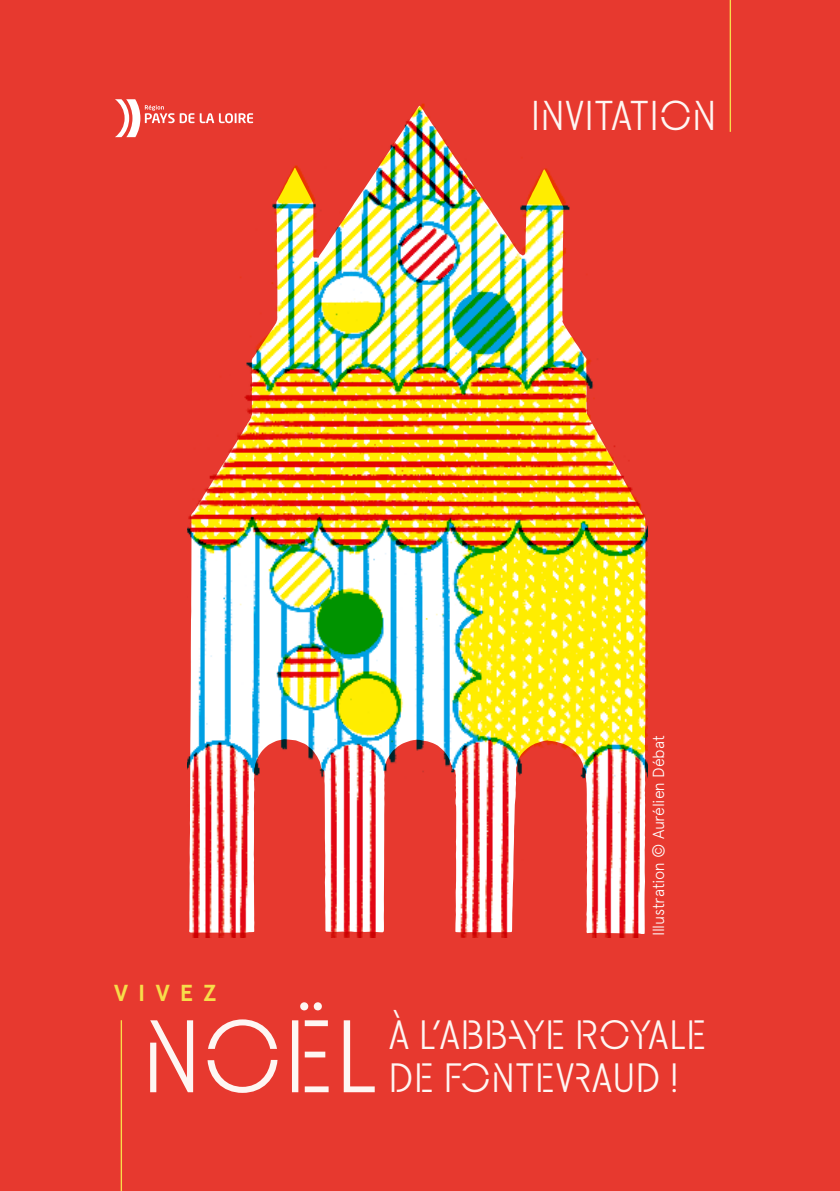
<style>
.page{position:relative;width:840px;height:1191px;background:#fff}
.page>*{position:absolute;margin:0;border:0;box-sizing:border-box;transform-origin:0 0}
.t1{font:91px "Fontevraud";color:#fef6f3}
.t2{font:37px "Fontevraud";color:#fef6f3}
.t3{font:36.2px "Fontevraud";color:#fef6f3}
.t4{font:700 23.2px "Apercu Pro";letter-spacing:.44em;color:#f7dd4a}
.t5{font:300 16px "Apercu Pro";letter-spacing:-.015em;color:#fff}
</style>
<div class="page">
<div style="left:0;top:0;width:839px;height:1191px;background:#e7392f"></div>
<img style="left:187px;top:103px;width:460px;height:834px">
<hr style="left:729px;top:0;width:1px;height:132px;background:#f7dd4a">
<hr style="left:121px;top:1020px;width:1px;height:171px;background:#f7dd4a">
<svg style="left:200px;top:113px;width:53px;height:10px"></svg>
<svg style="left:115px;top:99px;width:79px;height:38px"></svg>
<p class="t2" style="left:530px;top:87px;width:187px">INVITATION</p>
<p class="t5" style="left:646px;top:935px;width:202px;rotate:-90deg">Illustration © Aurélien Débat</p>
<p class="t4" style="left:114px;top:975px;width:104px">VIVEZ</p>
<h1 class="t1" style="left:141px;top:985px;width:237px">NOËL</h1>
<p class="t3" style="left:388px;top:1005px;width:319px">À L’ABBAYE ROYALE</p>
<p class="t3" style="left:388px;top:1049px;width:291px">DE FONTEVRAUD !</p>
</div>
